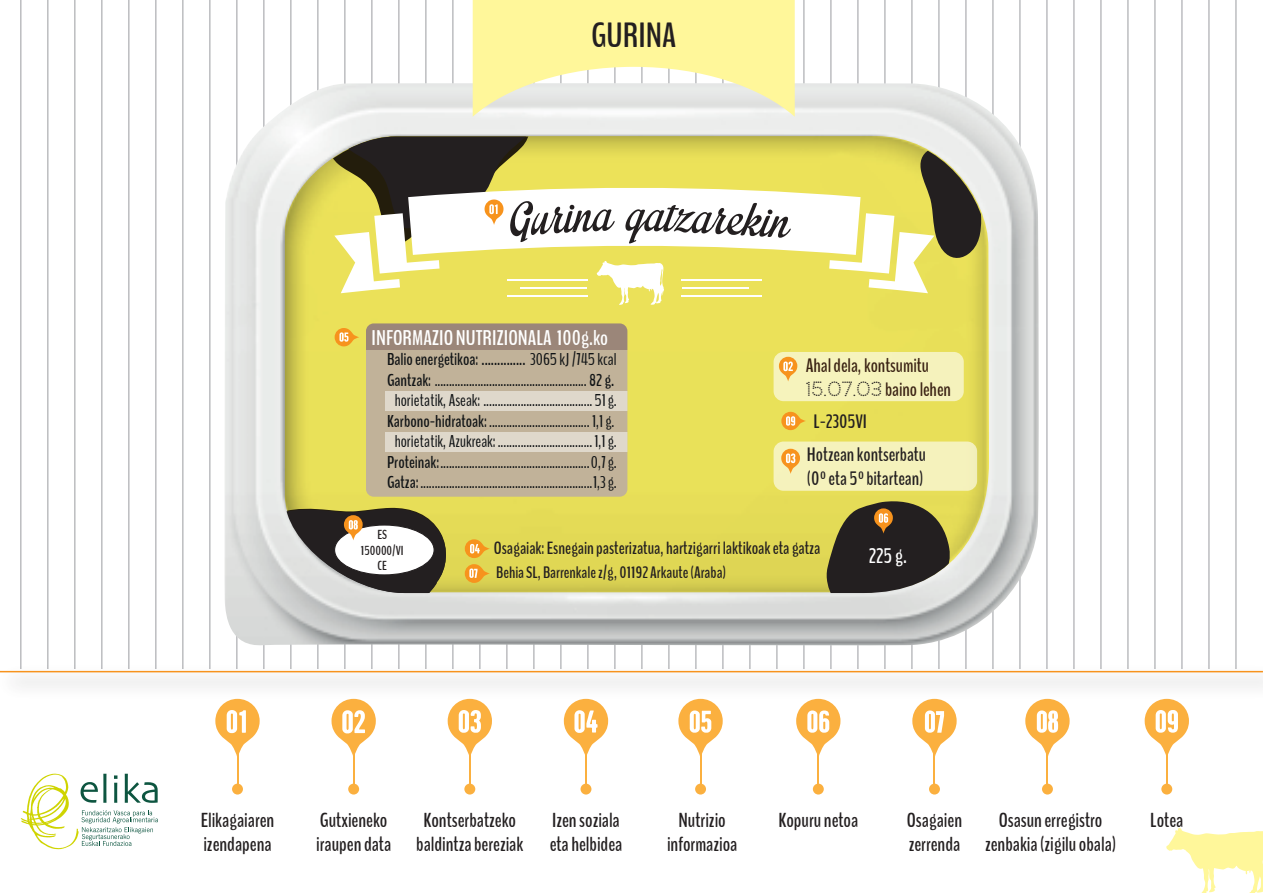
<style>
.page{position:relative;width:1263px;height:893px;background:#fff}
.page>*{position:absolute;margin:0;border:0;box-sizing:border-box;transform-origin:0 0}
.t1{font:65.25px "Impregnable Personal Use Only";color:#231f20}
.t2{font:700 34.8px "Bench Nine";color:#231f20}
.t3{font:700 21.15px "Bench Nine";color:#fff}
.t4{font:700 21px "Bench Nine";color:#fff}
.t5{font:700 20.1px/24.2px "Bench Nine";color:#231f20}
.t6{font:700 19.35px/23.2px "Bench Nine";color:#231f20}
.t7{font:700 19.35px/23.2px "Bench Nine";color:#3a2213}
.t8{font:700 17.55px "Bench Nine";color:#231f20}
.t9{font:17.1px/20.5px "Bench Nine";color:#111416;text-align:center}
.t10{font:700 16.5px "Bench Nine";color:#231f20}
.t11{font:700 13.05px/15.6px "Bench Nine";color:#231f20;text-align:center}
.s1{font-weight:700}
.s2{font-family:"Perfograma";font-weight:400;color:#231f20}
</style>
<div class="page">
<hr style="left:20px;top:0;width:2px;height:869px;background:#bcbdc0">
<hr style="left:47px;top:0;width:2px;height:869px;background:#bcbdc0">
<hr style="left:74px;top:0;width:2px;height:869px;background:#bcbdc0">
<hr style="left:101px;top:0;width:2px;height:869px;background:#bcbdc0">
<hr style="left:128px;top:0;width:2px;height:869px;background:#bcbdc0">
<hr style="left:155px;top:0;width:2px;height:869px;background:#bcbdc0">
<hr style="left:182px;top:0;width:2px;height:869px;background:#bcbdc0">
<hr style="left:209px;top:0;width:2px;height:869px;background:#bcbdc0">
<hr style="left:236px;top:0;width:2px;height:869px;background:#bcbdc0">
<hr style="left:263px;top:0;width:2px;height:869px;background:#bcbdc0">
<hr style="left:290px;top:0;width:2px;height:869px;background:#bcbdc0">
<hr style="left:317px;top:0;width:2px;height:869px;background:#bcbdc0">
<hr style="left:344px;top:0;width:2px;height:869px;background:#bcbdc0">
<hr style="left:371px;top:0;width:2px;height:869px;background:#bcbdc0">
<hr style="left:398px;top:0;width:2px;height:869px;background:#bcbdc0">
<hr style="left:425px;top:0;width:2px;height:869px;background:#bcbdc0">
<hr style="left:452px;top:0;width:2px;height:869px;background:#bcbdc0">
<hr style="left:479px;top:0;width:2px;height:869px;background:#bcbdc0">
<hr style="left:506px;top:0;width:2px;height:869px;background:#bcbdc0">
<hr style="left:533px;top:0;width:2px;height:869px;background:#bcbdc0">
<hr style="left:560px;top:0;width:2px;height:869px;background:#bcbdc0">
<hr style="left:587px;top:0;width:2px;height:869px;background:#bcbdc0">
<hr style="left:614px;top:0;width:2px;height:869px;background:#bcbdc0">
<hr style="left:641px;top:0;width:2px;height:869px;background:#bcbdc0">
<hr style="left:668px;top:0;width:2px;height:869px;background:#bcbdc0">
<hr style="left:695px;top:0;width:2px;height:869px;background:#bcbdc0">
<hr style="left:722px;top:0;width:2px;height:869px;background:#bcbdc0">
<hr style="left:749px;top:0;width:2px;height:869px;background:#bcbdc0">
<hr style="left:776px;top:0;width:2px;height:869px;background:#bcbdc0">
<hr style="left:803px;top:0;width:2px;height:869px;background:#bcbdc0">
<hr style="left:830px;top:0;width:2px;height:869px;background:#bcbdc0">
<hr style="left:857px;top:0;width:2px;height:869px;background:#bcbdc0">
<hr style="left:884px;top:0;width:2px;height:869px;background:#bcbdc0">
<hr style="left:911px;top:0;width:2px;height:869px;background:#bcbdc0">
<hr style="left:938px;top:0;width:2px;height:869px;background:#bcbdc0">
<hr style="left:965px;top:0;width:2px;height:869px;background:#bcbdc0">
<hr style="left:992px;top:0;width:2px;height:869px;background:#bcbdc0">
<hr style="left:1019px;top:0;width:2px;height:869px;background:#bcbdc0">
<hr style="left:1046px;top:0;width:2px;height:869px;background:#bcbdc0">
<hr style="left:1073px;top:0;width:2px;height:869px;background:#bcbdc0">
<hr style="left:1100px;top:0;width:2px;height:869px;background:#bcbdc0">
<hr style="left:1127px;top:0;width:2px;height:869px;background:#bcbdc0">
<hr style="left:1154px;top:0;width:2px;height:869px;background:#bcbdc0">
<hr style="left:1181px;top:0;width:2px;height:869px;background:#bcbdc0">
<hr style="left:1208px;top:0;width:2px;height:869px;background:#bcbdc0">
<hr style="left:1235px;top:0;width:2px;height:869px;background:#bcbdc0">
<div style="left:0;top:670px;width:1263px;height:222px;background:#fff"></div>
<hr style="left:237px;top:699px;width:1px;height:86px;background:#fbb03f">
<div style="left:232px;top:784px;width:11px;height:10px;background:#fbb03f;border-radius:50%"></div>
<svg style="left:215px;top:706px;width:45px;height:52px"></svg>
<hr style="left:353px;top:699px;width:1px;height:86px;background:#fbb03f">
<div style="left:348px;top:784px;width:11px;height:10px;background:#fbb03f;border-radius:50%"></div>
<svg style="left:331px;top:706px;width:45px;height:52px"></svg>
<hr style="left:469px;top:699px;width:2px;height:86px;background:#fbb03f">
<div style="left:464px;top:784px;width:11px;height:10px;background:#fbb03f;border-radius:50%"></div>
<svg style="left:448px;top:706px;width:44px;height:49px"></svg>
<hr style="left:585px;top:699px;width:2px;height:86px;background:#fbb03f">
<div style="left:580px;top:784px;width:11px;height:10px;background:#fbb03f;border-radius:50%"></div>
<svg style="left:564px;top:706px;width:44px;height:49px"></svg>
<hr style="left:700px;top:699px;width:1px;height:86px;background:#fbb03f">
<div style="left:695px;top:784px;width:11px;height:10px;background:#fbb03f;border-radius:50%"></div>
<svg style="left:678px;top:706px;width:45px;height:52px"></svg>
<hr style="left:818px;top:699px;width:1px;height:86px;background:#fbb03f">
<div style="left:813px;top:784px;width:11px;height:10px;background:#fbb03f;border-radius:50%"></div>
<svg style="left:796px;top:706px;width:44px;height:52px"></svg>
<hr style="left:934px;top:699px;width:1px;height:86px;background:#fbb03f">
<div style="left:929px;top:784px;width:11px;height:10px;background:#fbb03f;border-radius:50%"></div>
<svg style="left:912px;top:706px;width:45px;height:52px"></svg>
<hr style="left:1047px;top:699px;width:1px;height:86px;background:#fbb03f">
<div style="left:1042px;top:784px;width:11px;height:10px;background:#fbb03f;border-radius:50%"></div>
<svg style="left:1025px;top:706px;width:44px;height:52px"></svg>
<img style="left:0;top:659px;width:1263px;height:47px">
<hr style="left:0;top:671px;width:1263px;height:1px;background:#f7931d">
<svg style="left:1166px;top:828px;width:96px;height:65px"></svg>
<img style="left:224px;top:83px;width:815px;height:564px">
<svg style="left:285px;top:136px;width:704px;height:456px;background:#e3db5a"></svg>
<svg style="left:465px;top:564px;width:25px;height:19px"></svg>
<svg style="left:284px;top:507px;width:165px;height:86px"></svg>
<svg style="left:465px;top:539px;width:25px;height:19px"></svg>
<svg style="left:822px;top:498px;width:130px;height:95px;background:#5e573a"></svg>
<div style="left:773px;top:352px;width:191px;height:49px;background:#f5f2bc;border-radius:10px"></div>
<svg style="left:779px;top:357px;width:18px;height:25px"></svg>
<div style="left:773px;top:442px;width:204px;height:49px;background:#f5f2bc;border-radius:10px"></div>
<svg style="left:781px;top:449px;width:19px;height:25px"></svg>
<hr style="left:1166px;top:699px;width:1px;height:86px;background:#fbb03f">
<div style="left:1161px;top:784px;width:11px;height:10px;background:#fbb03f;border-radius:50%"></div>
<svg style="left:1145px;top:699px;width:44px;height:59px"></svg>
<svg style="left:781px;top:412px;width:25px;height:18px"></svg>
<svg style="left:473px;top:0;width:322px;height:117px;background:#f9f4b3"></svg>
<div style="left:366px;top:350px;width:261px;height:147px;background:#c1b299"></div>
<div style="left:385px;top:392px;width:242px;height:19px;background:#dfd8cb"></div>
<div style="left:366px;top:323px;width:261px;height:27px;background:#9b8679"></div>
<div style="left:385px;top:432px;width:242px;height:20px;background:#dfd8cb"></div>
<svg style="left:335px;top:328px;width:24px;height:18px"></svg>
<svg style="left:21px;top:774px;width:137px;height:75px"></svg>
<svg style="left:284px;top:137px;width:704px;height:168px"></svg>
<h2 class="t2" style="left:591px;top:12px;width:86px">GURINA</h2>
<p class="t3" style="left:372px;top:324px;width:238px">INFORMAZIO NUTRIZIONALA 100g.ko</p>
<p class="t9" style="left:387px;top:349px;width:231px"><span class="s1">Balio energetikoa: ..............</span> 3065 kJ /745 kcal <span class="s1">Gantzak:</span> ..................................................... <span class="s1">82 g. </span>horietatik, Aseak: ...................................... 51 g.<br><span class="s1">Karbono-hidratoak:</span> ................................... 1,1 g. horietatik, Azukreak: ................................. 1,1 g.<br><span class="s1">Proteinak:</span>....................................................0,7 g.<br><span class="s1">Gatza:</span>............................................................1,3 g.</p>
<h1 class="t1" style="left:677px;top:187px;width:116px;rotate:3deg">zarekin</h1>
<p class="t7" style="left:806px;top:355px;width:147px">Ahal dela, kontsumitu<br><span class="s2">15.07.03</span> baino lehen</p>
<p class="t6" style="left:814px;top:410px;width:55px">L-2305VI</p>
<p class="t6" style="left:807px;top:444px;width:121px">Hotzean kontserbatu (0º eta 5º bitartean)</p>
<p class="t11" style="left:361px;top:527px;width:44px">ES<br>150000/VI<br>CE</p>
<p class="t8" style="left:494px;top:537px;width:328px">Osagaiak: Esnegain pasterizatua, hartzigarri laktikoak eta gatza</p>
<p class="t4" style="left:869px;top:542px;width:40px">225 g.</p>
<p class="t10" style="left:496px;top:562px;width:231px">Behia SL, Barrenkale z/g, 01192 Arkaute (Araba)</p>
<p class="t5" style="left:201px;top:808px;width:75px">Elikagaiaren izendapena</p>
<p class="t5" style="left:316px;top:808px;width:77px">Gutxieneko iraupen data</p>
<p class="t5" style="left:416px;top:808px;width:109px;text-align:center">Kontserbatzeko baldintza bereziak</p>
<p class="t5" style="left:550px;top:808px;width:74px">Izen soziala eta helbidea</p>
<p class="t5" style="left:667px;top:808px;width:72px;text-align:center">Nutrizio informazioa</p>
<p class="t5" style="left:778px;top:808px;width:81px">Kopuru netoa</p>
<p class="t5" style="left:907px;top:808px;width:57px">Osagaien zerrenda</p>
<p class="t5" style="left:985px;top:808px;width:133px;text-align:center">Osasun erregistro zenbakia (zigilu obala)</p>
<p class="t5" style="left:1150px;top:808px;width:35px">Lotea</p>
</div>
